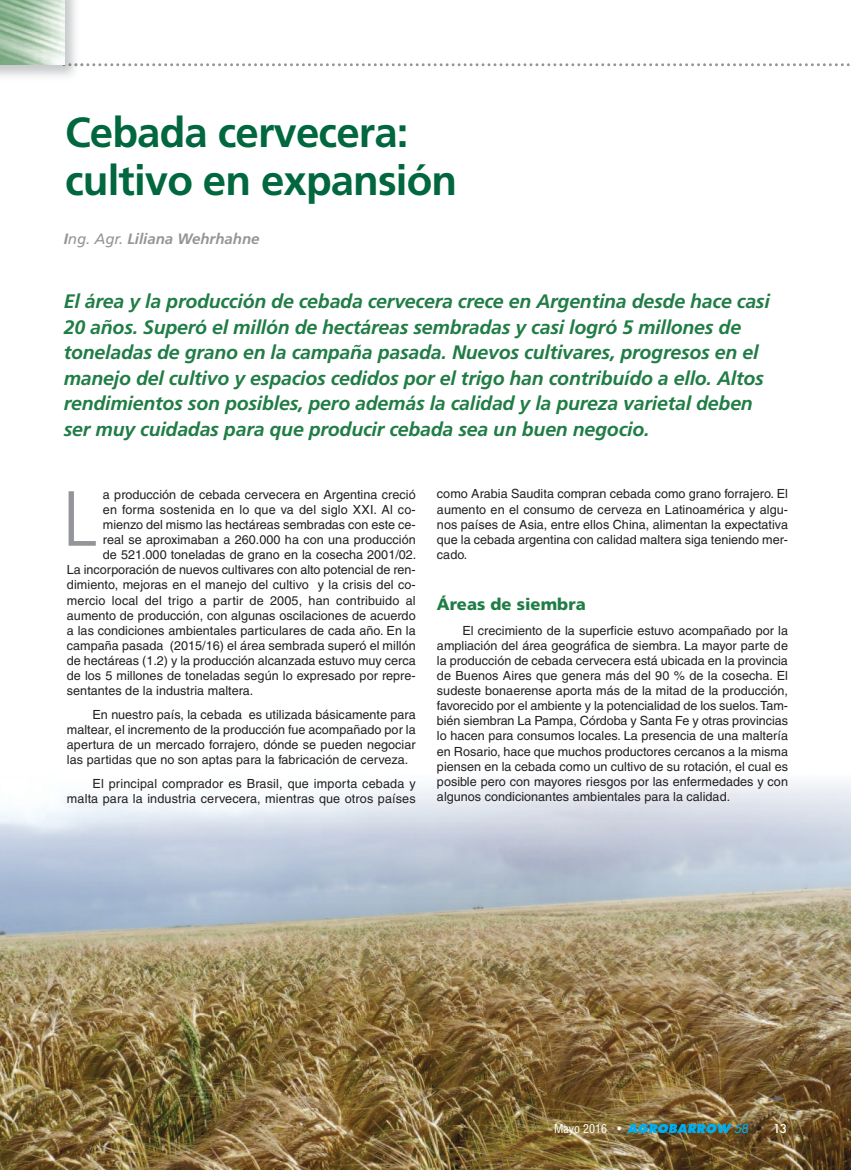
<style>
.page{position:relative;width:851px;height:1170px;background:#fff}
.page>*{position:absolute;margin:0;border:0;box-sizing:border-box;transform-origin:0 0}
.t1{font:300 78px "Frutiger";color:#939598}
.t2{font:700 42px/48px "Frutiger";letter-spacing:-.02em;color:#00673e}
.t3{font:italic 700 19.5px/25.5px "Frutiger";letter-spacing:-.01em;color:#207d45}
.t4{font:900 16.5px "Frutiger";color:#207d45}
.t5{font:italic 700 15px "Frutiger";color:#939598}
.t6{font:12.6px/15.1px "Helvetica";color:#231f20;text-align:justify}
.t7{font:italic 800 12px "Futura";letter-spacing:.005em;color:#00aeef}
.s1{font-weight:400}
.s2{font-family:"Helvetica";font-weight:400;font-style:normal;font-stretch:condensed;color:#fff}
.s3{font-weight:500;font-style:normal;color:#fff}
.s4{color:#231f20}
</style>
<div class="page">
<img style="left:0;top:1012px;width:850px;height:157px">
<svg style="left:62px;top:63px;width:788px;height:3px"></svg>
<img style="left:0;top:0;width:65px;height:65px">
<img style="left:0;top:781px;width:850px;height:231px">
<svg style="left:768px;top:1094px;width:18px;height:8px"></svg>
<h2 class="t2" style="left:65px;top:112px;width:393px">Cebada cervecera: cultivo en expansión</h2>
<p class="t5" style="left:64px;top:233px;width:197px">I<span class="s1">ng. Agr.</span> Liliana Wehrhahne</p>
<p class="t3" style="left:64px;top:290px;width:707px">El área y la producción de cebada cervecera crece en Argentina desde hace casi 20 años. Superó el millón de hectáreas sembradas y casi logró 5 millones de toneladas de grano en la campaña pasada. Nuevos cultivares, progresos en el manejo del cultivo y espacios cedidos por el trigo han contribuído a ello. Altos rendimientos son posibles, pero además la calidad y la pureza varietal deben ser muy cuidadas para que producir cebada sea un buen negocio.</p>
<h1 class="t1" style="left:62px;top:487px;width:36px">L</h1>
<p class="t6" style="left:437px;top:487px;width:352px">como Arabia Saudita compran cebada como grano forrajero. El aumento en el consumo de cerveza en Latinoamérica y algu&shy;nos países de Asia, entre ellos China, alimentan la expectativa que la cebada argentina con calidad maltera siga teniendo mer&shy;cado.</p>
<h3 class="t4" style="left:437px;top:597px;width:150px">Áreas de siembra</h3>
<p class="t6" style="left:437px;top:623px;width:352px;text-indent:26px">El crecimiento de la superficie estuvo acompañado por la ampliación del área geográfica de siembra. La mayor parte de la producción de cebada cervecera está ubicada en la provincia de Buenos Aires que genera más del 90 % de la cosecha. El sudeste bonaerense aporta más de la mitad de la producción, favorecido por el ambiente y la potencialidad de los suelos.Tam&shy;bién siembran La Pampa, Córdoba y Santa Fe y otras provincias lo hacen para consumos locales. La presencia de una maltería en Rosario, hace que muchos productores cercanos a la misma piensen en la cebada como un cultivo de su rotación, el cual es posible pero con mayores riesgos por las enfermedades y con algunos condicionantes ambientales para la calidad.</p>
<p class="t6" style="left:103px;top:488px;width:314px">a producción de cebada cervecera en Argentina creció</p>
<p class="t6" style="left:103px;top:503px;width:314px">en forma sostenida en lo que va del siglo XXI. Al co-</p>
<p class="t6" style="left:103px;top:518px;width:314px">mienzo del mismo las hectáreas sembradas con este ce-</p>
<p class="t6" style="left:103px;top:533px;width:314px">real se aproximaban a 260.000 ha con una producción</p>
<p class="t6" style="left:103px;top:548px;width:315px">de 521.000 toneladas de grano en la cosecha 2001/02.</p>
<p class="t6" style="left:67px;top:563px;width:350px">La incorporación de nuevos cultivares con alto potencial de ren-</p>
<p class="t6" style="left:67px;top:578px;width:350px">dimiento, mejoras en el manejo del cultivo y la crisis del co-</p>
<p class="t6" style="left:67px;top:593px;width:350px">mercio local del trigo a partir de 2005, han contribuido al</p>
<p class="t6" style="left:67px;top:609px;width:350px">aumento de producción, con algunas oscilaciones de acuerdo</p>
<p class="t6" style="left:67px;top:624px;width:350px">a las condiciones ambientales particulares de cada año. En la</p>
<p class="t6" style="left:67px;top:639px;width:350px">campaña pasada (2015/16) el área sembrada superó el millón</p>
<p class="t6" style="left:67px;top:654px;width:350px">de hectáreas (1.2) y la producción alcanzada estuvo muy cerca</p>
<p class="t6" style="left:67px;top:669px;width:350px">de los 5 millones de toneladas según lo expresado por repre-</p>
<p class="t6" style="left:67px;top:684px;width:188px">sentantes de la industria maltera.</p>
<p class="t6" style="left:67px;top:708px;width:350px;text-indent:26px">En nuestro país, la cebada es utilizada básicamente para maltear, el incremento de la producción fue acompañado por la apertura de un mercado forrajero, dónde se pueden negociar las partidas que no son aptas para la fabricación de cerveza.</p>
<p class="t6" style="left:67px;top:777px;width:350px;text-align:right">El principal comprador es Brasil, que importa cebada y malta para la industria cervecera, mientras que otros países</p>
<p class="t7" style="left:554px;top:1122px;width:234px"><span class="s2">Mayo 2016</span> <span class="s3">•</span> AGROBARROW <span class="s1">58</span> <span class="s4">•</span> <span class="s3">13</span></p>
</div>
